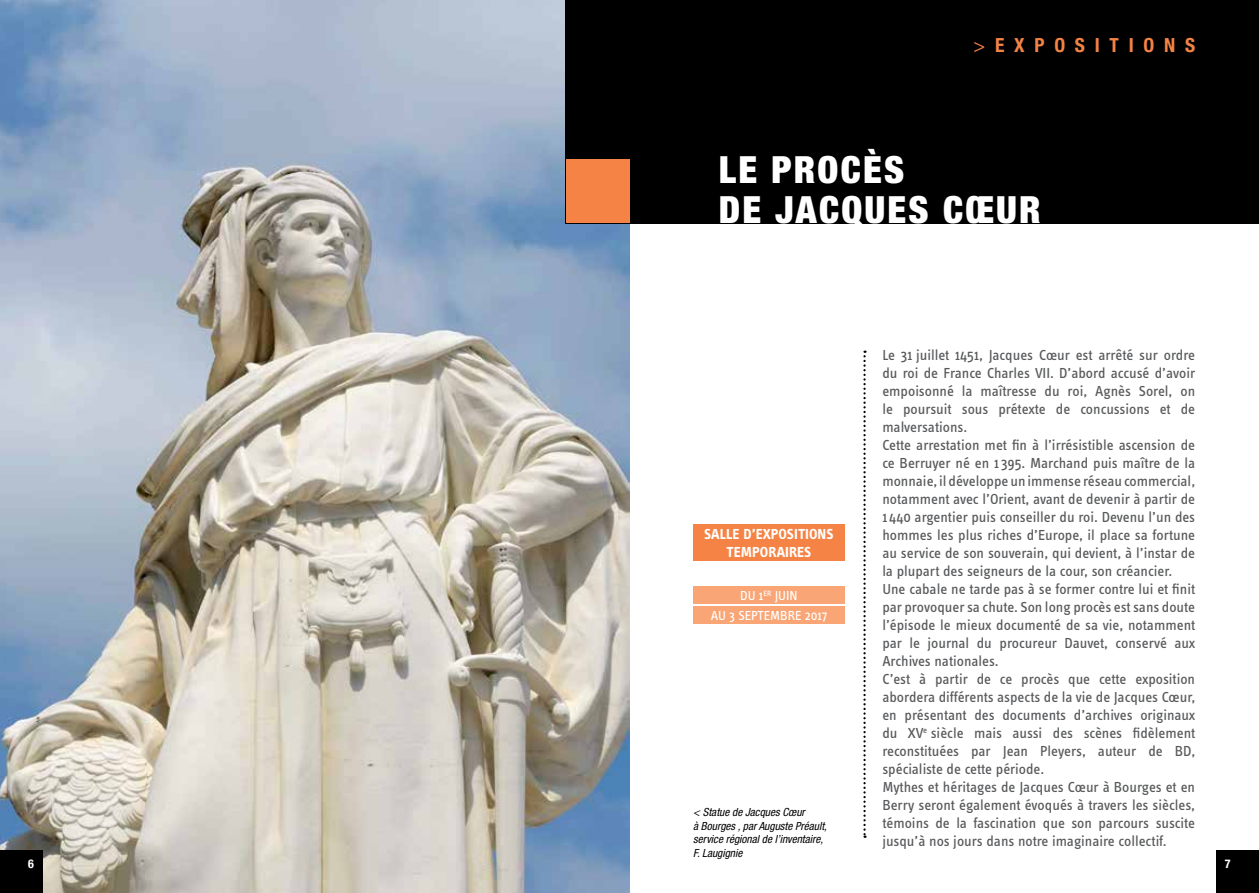
<style>
.page{position:relative;width:1259px;height:893px;background:#fff}
.page>*{position:absolute;margin:0;border:0;box-sizing:border-box;transform-origin:0 0}
.t1{font:900 condensed 37.5px/40.5px "Helvetica Neue LT Std";letter-spacing:.06em;color:#fff}
.t2{font:700 condensed 19.5px "Helvetica Neue LT Std";letter-spacing:.5em;color:#f58345}
.t3{font:15px/18px "Info Text";color:#58595b}
.t4{font:700 15px/18px "Info Text";color:#fff;text-align:center}
.t5{font:13.5px/20.4px "Info Text";color:#fff;text-align:center}
.t6{font:700 condensed 12px "Helvetica Neue LT Std";color:#fff}
.t7{font:italic condensed 11.25px/13.5px "Helvetica Neue LT Std";color:#000}
.s1{font-weight:400}
</style>
<div class="page">
<img style="left:0;top:0;width:629px;height:893px">
<div style="left:566px;top:0;width:693px;height:223px;background:#000"></div>
<svg style="left:863px;top:351px;width:2px;height:487px"></svg>
<div style="left:566px;top:159px;width:63px;height:64px;background:#f58345"></div>
<div style="left:693px;top:524px;width:151px;height:37px;background:#f58345"></div>
<div style="left:693px;top:586px;width:151px;height:18px;background:#f9a575"></div>
<div style="left:693px;top:606px;width:151px;height:18px;background:#f9a575"></div>
<div style="left:0;top:850px;width:43px;height:43px;background:#000"></div>
<div style="left:1216px;top:850px;width:43px;height:43px;background:#000"></div>
<h2 class="t2" style="left:973px;top:33px;width:223px"><span class="s1">&gt;</span>EXPOSITIONS</h2>
<h1 class="t1" style="left:719px;top:149px;width:323px">LE PROCÈS<br>DE JACQUES CŒUR</h1>
<p class="t3" style="left:882px;top:346px;width:314px">Le 31 juillet 1451, Jacques Cœur est arrêté sur ordre du roi de France Charles VII. D’abord accusé d’avoir empoisonné la maîtresse du roi, Agnès Sorel, on le poursuit sous prétexte de concussions et de malversations.<br>Cette arrestation met fin à l’irrésistible ascension de ce Berruyer né en 1 395. Marchand puis maître de la monnaie, il développe un immense réseau commercial, notamment avec l’Orient, avant de devenir à partir de 1 440 argentier puis conseiller du roi. Devenu l’un des hommes les plus riches d’Europe, il place sa fortune au service de son souverain, qui devient, à l’instar de la plupart des seigneurs de la cour, son créancier.<br>Une cabale ne tarde pas à se former contre lui et finit par provoquer sa chute. Son long procès est sans doute l’épisode le mieux documenté de sa vie, notamment par le journal du procureur Dauvet, conservé aux Archives nationales.<br>C’est à partir de ce procès que cette exposition abordera différents aspects de la vie de Jacques Cœur, en présentant des documents d’archives originaux du XV<sup>e</sup> siècle mais aussi des scènes fidèlement reconstituées par Jean Pleyers, auteur de BD, spécialiste de cette période.<br>Mythes et héritages de Jacques Cœur à Bourges et en Berry seront également évoqués à travers les siècles, témoins de la fascination que son parcours suscite jusqu’à nos jours dans notre imaginaire collectif.</p>
<p class="t4" style="left:704px;top:525px;width:131px">SALLE D’EXPOSITIONS<br>TEMPORAIRES</p>
<p class="t5" style="left:710px;top:585px;width:118px">DU 1<sup>ER</sup> JUIN<br>AU 3 SEPTEMBRE 2017</p>
<p class="t7" style="left:693px;top:806px;width:135px">&lt; Statue de Jacques Cœur<br>à Bourges , par Auguste Préault, service régional de l’inventaire,<br>F. Laugignie</p>
<p class="t6" style="left:28px;top:856px;width:7px">6</p>
<p class="t6" style="left:1225px;top:856px;width:7px">7</p>
</div>
